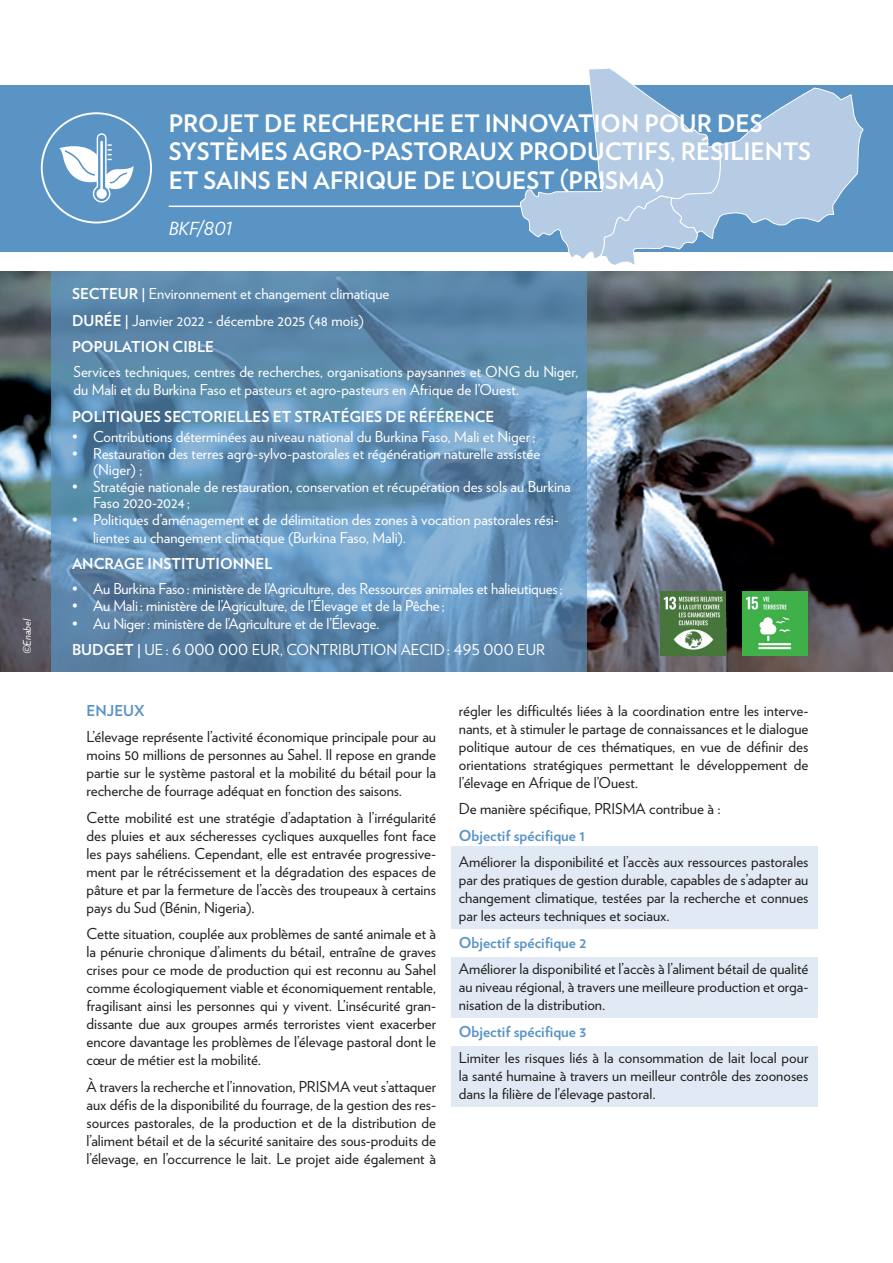
<style>
.page{position:relative;width:893px;height:1263px;background:#fff}
.page>*{position:absolute;margin:0;border:0;box-sizing:border-box;transform-origin:0 0}
.t1{font:700 24px/28.8px "Verlag";color:#fff}
.t2{font:italic 18px "Verlag";color:#fff}
.t3{font:15px/18px "Verlag";color:#231f20;text-align:justify}
.t4{font:15px/26.5px "Verlag";color:#fff}
.t5{font:700 15px "Verlag";color:#fff}
.t6{font:700 15px "Verlag";color:#5994c5}
.t7{font:italic 10.5px "Verlag";color:#fff}
.s1{font-weight:700}
</style>
<div class="page">
<img style="left:0;top:272px;width:893px;height:400px">
<div style="left:451px;top:847px;width:366px;height:82px;background:#e1eaf4"></div>
<div style="left:451px;top:957px;width:366px;height:60px;background:#e1eaf4"></div>
<div style="left:451px;top:1046px;width:366px;height:61px;background:#e1eaf4"></div>
<div style="left:0;top:85px;width:893px;height:167px;background:#5994c5"></div>
<svg style="left:51px;top:272px;width:536px;height:400px;background:#608db1"></svg>
<div style="left:41px;top:112px;width:111px;height:111px;border:2px solid #fff;border-radius:50%"></div>
<hr style="left:169px;top:206px;width:594px;height:1px;background:#fff">
<svg style="left:520px;top:68px;width:343px;height:197px"></svg>
<svg style="left:59px;top:133px;width:75px;height:70px"></svg>
<img style="left:661px;top:591px;width:65px;height:65px">
<img style="left:742px;top:591px;width:65px;height:65px">
<p class="t7" style="left:19px;top:654px;width:37px;rotate:-90deg">©Enabel</p>
<h1 class="t1" style="left:169px;top:107px;width:644px">PROJET DE RECHERCHE ET INNOVATION POUR DES<br>SYSTÈMES AGRO-PASTORAUX PRODUCTIFS, RÉSILIENTS<br>ET SAINS EN AFRIQUE DE L’OUEST (PRISMA)</h1>
<p class="t2" style="left:169px;top:215px;width:65px">BKF/801</p>
<p class="t4" style="left:72px;top:280px;width:319px"><span class="s1">SECTEUR |</span> Environnement et changement climatique<br><span class="s1">DURÉE |</span> Janvier 2022 - décembre 2025 (48 mois)<br><span class="s1">POPULATION CIBLE</span></p>
<p class="t4" style="left:74px;top:362px;width:506px;line-height:18px">Services techniques, centres de recherches, organisations paysannes et ONG du Niger, du Mali et du Burkina Faso et pasteurs et agro-pasteurs en Afrique de l’Ouest.</p>
<p class="t5" style="left:72px;top:404px;width:424px">POLITIQUES SECTORIELLES ET STRATÉGIES DE RÉ FÉ RENCE</p>
<p class="t4" style="left:72px;top:423px;width:465px">• Contributions déterminées au niveau national du Burkina Faso, Mali et Niger ;</p>
<p class="t4" style="left:93px;top:444px;width:449px;line-height:16.5px;text-indent:-21px">• Restauration des terres agro-sylvo-pastorales et régénération naturelle assistée (Niger) ;</p>
<p class="t4" style="left:93px;top:477px;width:479px;line-height:16.5px;text-indent:-21px">• Stratégie nationale de restauration, conservation et récupération des sols au Burkina<br>Faso 2020-2024 ;</p>
<p class="t4" style="left:93px;top:510px;width:468px;line-height:18px;text-indent:-21px">• Politiques d’aménagement et de délimitation des zones à vocation pastorales rési&shy;lientes au changement climatique (Burkina Faso, Mali).</p>
<p class="t5" style="left:72px;top:552px;width:202px">ANCRAGE INSTITUTIONNEL</p>
<p class="t4" style="left:72px;top:575px;width:492px">• Au Burkina Faso : ministère de l’Agriculture, des Ressources animales et halieutiques ;</p>
<p class="t4" style="left:72px;top:591px;width:374px">• Au Mali : ministère de l’Agriculture, de l’Élevage et de la Pêche ;</p>
<p class="t4" style="left:72px;top:609px;width:475px">• Au Niger : ministère de l’Agriculture et de l’Élevage.<br><span class="s1">BUDGET |</span> UE : 6 000 000 EUR, CONTRIBUTION AECID : 495 000 EUR</p>
<p class="t6" style="left:87px;top:698px;width:60px">ENJEUX</p>
<p class="t3" style="left:87px;top:727px;width:351px">L’élevage représente l’activité économique principale pour au moins 50 millions de personnes au Sahel. Il repose en grande partie sur le système pastoral et la mobilité du bétail pour la recherche de fourrage adéquat en fonction des saisons.</p>
<p class="t3" style="left:87px;top:807px;width:351px">Cette mobilité est une stratégie d’adaptation à l’irrégularité des pluies et aux sécheresses cycliques auxquelles font face les pays sahéliens. Cependant, elle est entravée progressive&shy;ment par le rétrécissement et la dégradation des espaces de pâture et par la fermeture de l’accès des troupeaux à certains pays du Sud (Bénin, Nigeria).</p>
<p class="t3" style="left:87px;top:924px;width:351px">Cette situation, couplée aux problèmes de santé animale et à la pénurie chronique d’aliments du bétail, entraîne de graves crises pour ce mode de production qui est reconnu au Sahel comme écologiquement viable et économiquement rentable, fragilisant ainsi les personnes qui y vivent. L’insécurité gran&shy;dissante due aux groupes armés terroristes vient exacerber encore davantage les problèmes de l’élevage pastoral dont le cœur de métier est la mobilité.</p>
<p class="t3" style="left:87px;top:1076px;width:351px">À travers la recherche et l’innovation, PRISMA veut s’attaquer aux défis de la disponibilité du fourrage, de la gestion des res&shy;sources pastorales, de la production et de la distribution de l’aliment bétail et de la sécurité sanitaire des sous-produits de l’élevage, en l’occurrence le lait. Le projet aide également à</p>
<p class="t3" style="left:459px;top:700px;width:351px">régler les difficultés liées à la coordination entre les interve&shy;nants, et à stimuler le partage de connaissances et le dialogue politique autour de ces thématiques, en vue de définir des orientations stratégiques permettant le développement de l’élevage en Afrique de l’Ouest.</p>
<p class="t3" style="left:459px;top:799px;width:263px">De manière spécifique, PRISMA contribue à :</p>
<p class="t6" style="left:459px;top:823px;width:128px">Objectif spécifique 1</p>
<p class="t3" style="left:459px;top:852px;width:351px">Améliorer la disponibilité et l’accès aux ressources pastorales par des pratiques de gestion durable, capables de s’adapter au changement climatique, testées par la recherche et connues par les acteurs techniques et sociaux.</p>
<p class="t6" style="left:459px;top:930px;width:129px">Objectif spécifique 2</p>
<p class="t3" style="left:459px;top:959px;width:351px">Améliorer la disponibilité et l’accès à l’aliment bétail de qualité au niveau régional, à travers une meilleure production et orga&shy;nisation de la distribution.</p>
<p class="t6" style="left:459px;top:1019px;width:129px">Objectif spécifique 3</p>
<p class="t3" style="left:459px;top:1048px;width:351px">Limiter les risques liés à la consommation de lait local pour la santé humaine à travers un meilleur contrôle des zoonoses dans la filière de l’élevage pastoral.</p>
</div>
